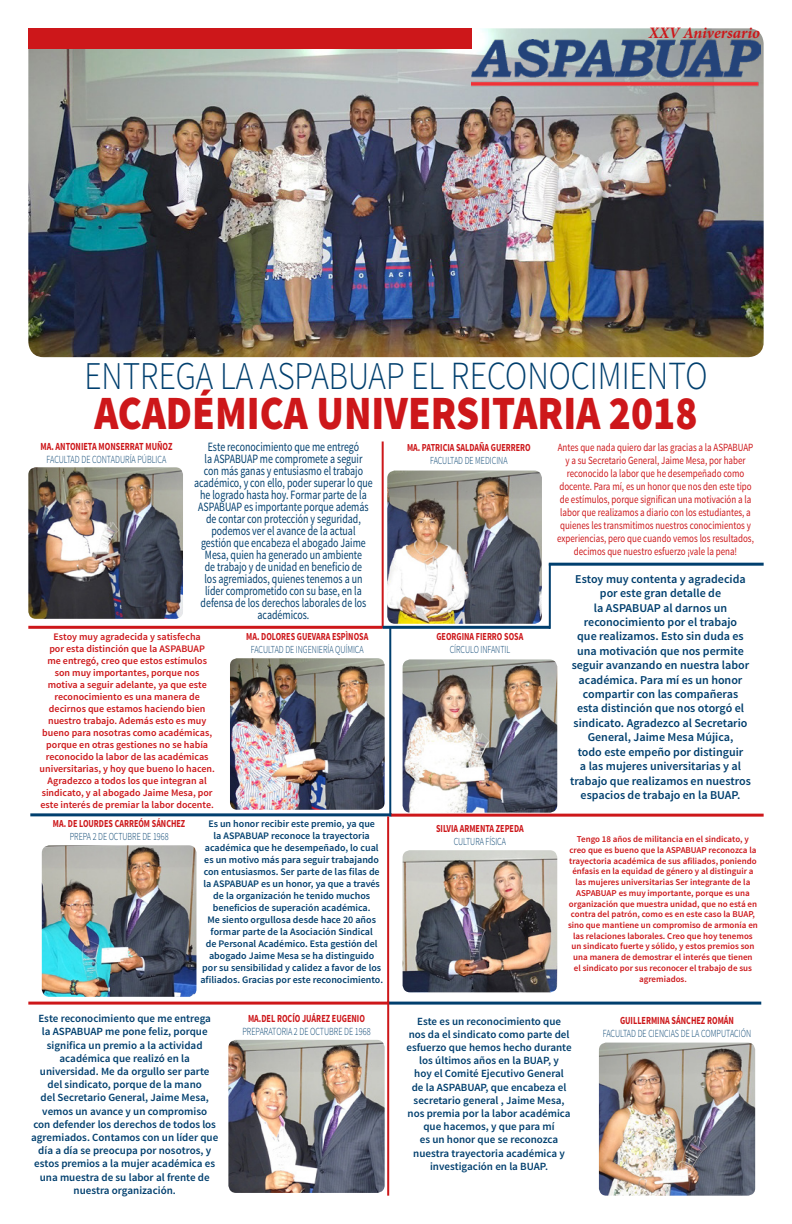
<style>
.page{position:relative;width:792px;height:1224px;background:#fff}
.page>*{position:absolute;margin:0;border:0;box-sizing:border-box;transform-origin:0 0}
.t1{font:900 47.8px "Source Sans Pro";color:#cd171a;scale:.86 1}
.t2{font:300 39.2px "Source Sans Pro";color:#003f6e;scale:.86 1}
.t3{font:italic 700 16px "Minion Pro";color:#cd171a}
.t4{font:12.7px/12px "Source Sans Pro";color:#003f6e;text-align:center;scale:.78 1}
.t5{font:600 12px/14.4px "Source Sans Pro";color:#003f6e;text-align:center}
.t6{font:600 11px/13.2px "Source Sans Pro";color:#003f6e;text-align:center}
.t7{font:11px/13px "Source Sans Pro";color:#cd171a;text-align:center;scale:.81 1}
.t8{font:300 10.8px "Source Sans Pro";color:#003f6e;scale:.76 1}
.t9{font:700 10.8px "Source Sans Pro";color:#cd171a;scale:.76 1}
.t10{font:700 10.7px "Source Sans Pro";color:#cd171a;scale:.76 1}
.t11{font:300 10.7px "Source Sans Pro";color:#003f6e;scale:.76 1}
.t12{font:600 10px/12px "Source Sans Pro";color:#cd171a;text-align:center}
.t13{font:600 10px/12px "Source Sans Pro";color:#003f6e;text-align:center}
.t14{font:600 8.9px/10.7px "Source Sans Pro";color:#cd171a;text-align:center}
.s1{font-size:39.8px}
</style>
<div class="page">
<img style="left:28px;top:28px;width:736px;height:329px">
<img style="left:472px;top:40px;width:288px;height:48px">
<div style="left:28px;top:28px;width:444px;height:21px;background:#cd171a"></div>
<img style="left:28px;top:467px;width:155px;height:152px">
<img style="left:387px;top:471px;width:155px;height:153px">
<img style="left:230px;top:658px;width:155px;height:152px">
<img style="left:403px;top:659px;width:154px;height:154px">
<img style="left:42px;top:845px;width:154px;height:152px">
<img style="left:403px;top:850px;width:154px;height:142px">
<img style="left:228px;top:1040px;width:157px;height:153px">
<img style="left:599px;top:1043px;width:156px;height:153px">
<hr style="left:28px;top:626px;width:355px;height:3px;background:#cd171a">
<hr style="left:382px;top:442px;width:2px;height:186px;background:#cd171a">
<hr style="left:383px;top:626px;width:167px;height:3px;background:#003f6e">
<hr style="left:549px;top:563px;width:2px;height:66px;background:#003f6e">
<hr style="left:549px;top:563px;width:215px;height:3px;background:#003f6e">
<hr style="left:30px;top:813px;width:362px;height:3px;background:#003f6e">
<hr style="left:389px;top:627px;width:2px;height:189px;background:#003f6e">
<hr style="left:391px;top:814px;width:373px;height:3px;background:#cd171a">
<hr style="left:28px;top:1002px;width:361px;height:3px;background:#cd171a">
<hr style="left:387px;top:816px;width:2px;height:188px;background:#cd171a">
<hr style="left:389px;top:1002px;width:372px;height:3px;background:#003f6e">
<hr style="left:387px;top:1002px;width:2px;height:194px;background:#cd171a">
<h3 class="t3" style="left:649px;top:21px;width:113px">XXV Aniversario</h3>
<h2 class="t2" style="left:85px;top:353px;width:726px">ENTREGA LA ASPABUAP <span class="s1">EL RECONOCIMIENTO</span></h2>
<h1 class="t1" style="left:94px;top:382px;width:703px">ACADÉMICA UNIVERSITARIA 2018</h1>
<p class="t9" style="left:41px;top:439px;width:175px">MA. ANTONIETA MONSERRAT MUÑOZ</p>
<p class="t8" style="left:47px;top:452px;width:159px">FACULTAD DE CONTADURÍA PÚBLICA</p>
<p class="t4" style="left:194px;top:441px;width:231px">Este reconocimiento que me entregó<br>la ASPABUAP me compromete a seguir<br>con más ganas y entusiasmo el trabajo académico, y con ello, poder superar lo que he logrado hasta hoy. Formar parte de la ASPABUAP es importante porque además de contar con protección y seguridad, podemos ver el avance de la actual<br>gestión que encabeza el abogado Jaime Mesa, quien ha generado un ambiente<br>de trabajo y de unidad en beneficio de<br>los agremiados, quienes tenemos a un líder comprometido con su base, en la defensa de los derechos laborales de los académicos.</p>
<p class="t10" style="left:407px;top:441px;width:164px">MA. PATRICIA SALDAÑA GUERRERO</p>
<p class="t11" style="left:430px;top:454px;width:103px">FACULTAD DE MEDICINA</p>
<p class="t10" style="left:246px;top:630px;width:162px">MA. DOLORES GUEVARA ESPÌNOSA</p>
<p class="t11" style="left:251px;top:643px;width:150px">FACULTAD DE INGENIERÍA QUÍMICA</p>
<p class="t12" style="left:40px;top:631px;width:177px">Estoy muy agradecida y satisfecha<br>por esta distinción que la ASPABUAP<br>me entregó, creo que estos estímulos son muy importantes, porque nos motiva a seguir adelante, ya que este reconocimiento es una manera de decirnos que estamos haciendo bien nuestro trabajo. Además esto es muy bueno para nosotras como académicas, porque en otras gestiones no se había reconocido la labor de las académicas universitarias, y hoy que bueno lo hacen.<br>Agradezco a todos los que integran al sindicato, y al abogado Jaime Mesa, por este interés de premiar la labor docente.</p>
<p class="t10" style="left:437px;top:630px;width:116px">GEORGINA FIERRO SOSA</p>
<p class="t11" style="left:450px;top:643px;width:81px">CÍRCULO INFANTIL</p>
<p class="t7" style="left:557px;top:441px;width:244px">Antes que nada quiero dar las gracias a la ASPABUAP y a su Secretario General, Jaime Mesa, por haber reconocido la labor que he desempeñado como docente. Para mí, es un honor que nos den este tipo de estímulos, porque significan una motivación a la labor que realizamos a diario con los estudiantes, a quienes les transmitimos nuestros conocimientos y experiencias, pero que cuando vemos los resultados, decimos que nuestro esfuerzo ¡vale la pena!</p>
<p class="t5" style="left:570px;top:572px;width:182px">Estoy muy contenta y agradecida por este gran detalle de<br>la ASPABUAP al darnos un reconocimiento por el trabajo<br>que realizamos. Esto sin duda es una motivación que nos permite seguir avanzando en nuestra labor académica. Para mí es un honor compartir con las compañeras<br>esta distinción que nos otorgó el sindicato. Agradezco al Secretario<br>General, Jaime Mesa Mújica,<br>todo este empeño por distinguir<br>a las mujeres universitarias y al trabajo que realizamos en nuestros espacios de trabajo en la BUAP.</p>
<p class="t10" style="left:53px;top:817px;width:176px">MA. DE LOURDES CARREÓM SÁNCHEZ</p>
<p class="t11" style="left:70px;top:830px;width:132px">PREPA 2 DE OCTUBRE DE 1968</p>
<p class="t13" style="left:200px;top:818px;width:184px">Es un honor recibir este premio, ya que<br>la ASPABUAP reconoce la trayectoria académica que he desempeñado, lo cual es un motivo más para seguir trabajando con entusiasmos. Ser parte de las filas de la ASPABUAP es un honor, ya que a través de la organización he tenido muchos beneficios de superación académica.<br>Me siento orgullosa desde hace 20 años formar parte de la Asociación Sindical<br>de Personal Académico. Esta gestión del abogado Jaime Mesa se ha distinguido por su sensibilidad y calidez a favor de los afiliados. Gracias por este reconocimiento.</p>
<p class="t10" style="left:436px;top:822px;width:117px">SILVIA ARMENTA ZEPEDA</p>
<p class="t11" style="left:454px;top:835px;width:70px">CULTURA FÍSICA</p>
<p class="t14" style="left:568px;top:834px;width:191px">Tengo 18 años de militancia en el sindicato, y creo que es bueno que la ASPABUAP reconozca la trayectoria académica de sus afiliados, poniendo énfasis en la equidad de género y al distinguir a las mujeres universitarias Ser integrante de la ASPABUAP es muy importante, porque es una organización que muestra unidad, que no está en contra del patrón, como es en este caso la BUAP, sino que mantiene un compromiso de armonía en las relaciones laborales. Creo que hoy tenemos un sindicato fuerte y sólido, y estos premios son una manera de demostrar el interés que tienen<br>el sindicato por sus reconocer el trabajo de sus agremiados.</p>
<p class="t9" style="left:248px;top:1011px;width:155px">MA.DEL ROCÍO JUÁREZ EUGENIO</p>
<p class="t8" style="left:242px;top:1025px;width:170px">PREPARATORIA 2 DE OCTUBRE DE 1968</p>
<p class="t6" style="left:406px;top:1015px;width:167px">Este es un reconocimiento que<br>nos da el sindicato como parte del esfuerzo que hemos hecho durante los últimos años en la BUAP, y<br>hoy el Comité Ejecutivo General<br>de la ASPABUAP, que encabeza el secretario general , Jaime Mesa, nos premia por la labor académica que hacemos, y que para mí<br>es un honor que se reconozca nuestra trayectoria académica y investigación en la BUAP.</p>
<p class="t6" style="left:31px;top:1012px;width:189px">Este reconocimiento que me entrega<br>la ASPABUAP me pone feliz, porque significa un premio a la actividad académica que realizó en la universidad. Me da orgullo ser parte<br>del sindicato, porque de la mano<br>del Secretario General, Jaime Mesa, vemos un avance y un compromiso<br>con defender los derechos de todos los agremiados. Contamos con un líder que día a día se preocupa por nosotros, y estos premios a la mujer académica es una muestra de su labor al frente de nuestra organización.</p>
<p class="t9" style="left:620px;top:1014px;width:152px">GUILLERMINA SÁNCHEZ ROMÁN</p>
<p class="t8" style="left:603px;top:1027px;width:197px">FACULTAD DE CIENCIAS DE LA COMPUTACIÓN</p>
</div>
